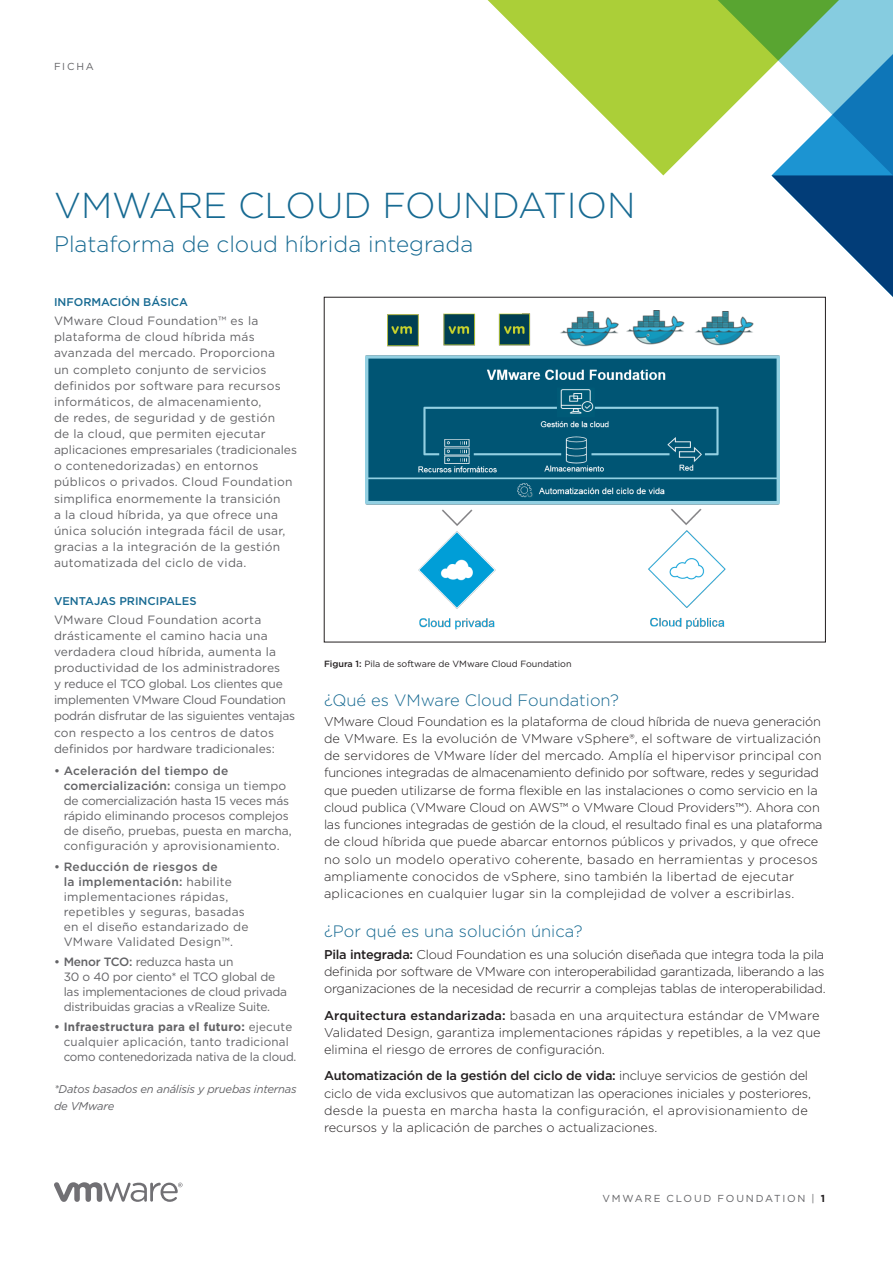
<style>
.page{position:relative;width:893px;height:1263px;background:#fff}
.page>*{position:absolute;margin:0;border:0;box-sizing:border-box;transform-origin:0 0}
._1a__MAIN_TITLE{font:300 36px "Gotham";color:#176a92}
._1b__MAIN_SUB_TITLE{font:300 22.5px "Gotham";color:#176a92}
._4a__SUBHEAD-1{font:300 16.5px "Gotham";color:#176a92}
._3a__BODY_TEXT{font:300 12.75px/17.2px "Gotham";letter-spacing:-.005em;color:#231f20}
._5b__SIDEBAR-BODY-LA{font:12px/16.2px "Gotham";letter-spacing:.02em;color:#636366}
._5b__SIDEBAR-BODY{font:12px/16.2px "Gotham";color:#636366}
._5b__SIDEBAR-BODY-LA-2{font:12px/15px "Gotham";letter-spacing:-.01em;color:#636366}
._5b__SIDEBAR-BODY-LA-3{font:12px/15px "Gotham";letter-spacing:-.02em;color:#636366}
._5b__SIDEBAR-BODY-LA-4{font:italic 11.25px/16.2px "Gotham";letter-spacing:-.02em;color:#636366}
._5a__SIDEBAR-HEAD{font:500 11.25px "Gotham";color:#176a92}
.FOLIO-BOTTOM-GRAY{font:10.2px "Gotham";letter-spacing:.175em;color:#636366}
.FOLIO-TOP-GRAY{font:10.2px "Gotham";letter-spacing:.18em;color:#636366}
._7a__CAPTION_BODY{font:9px "Gotham";color:#231f20}
.s1{font-weight:500}
.s2{font-weight:700}
.s3{font-weight:700;color:#231f20}
</style>
<div class="page">
<svg style="left:54px;top:1182px;width:129px;height:20px"></svg>
<svg style="left:487px;top:0;width:217px;height:175px;fill:#abcf38"></svg>
<svg style="left:704px;top:0;width:189px;height:297px"></svg>
<img style="left:366px;top:311px;width:413px;height:319px">
<p class="FOLIO-TOP-GRAY" style="left:54px;top:60px;width:41px">FICHA</p>
<p class="_1a__MAIN_TITLE" style="left:54px;top:182px;width:583px">VMWARE CLOUD FOUNDATION</p>
<p class="_1b__MAIN_SUB_TITLE" style="left:54px;top:229px;width:421px">Plataforma de cloud híbrida integrada</p>
<p class="_5a__SIDEBAR-HEAD" style="left:54px;top:295px;width:136px">INFORMACIÓN BÁSICA</p>
<p class="_5b__SIDEBAR-BODY-LA" style="left:54px;top:313px;width:244px">VMware Cloud Foundation™ es la plataforma de cloud híbrida más avanzada del mercado. Proporciona<br>un completo conjunto de servicios definidos por software para recursos informáticos, de almacenamiento,<br>de redes, de seguridad y de gestión<br>de la cloud, que permiten ejecutar aplicaciones empresariales (tradicionales o contenedorizadas) en entornos públicos o privados. Cloud Foundation simplifica enormemente la transición<br>a la cloud híbrida, ya que ofrece una única solución integrada fácil de usar, gracias a la integración de la gestión automatizada del ciclo de vida.</p>
<p class="_5a__SIDEBAR-HEAD" style="left:54px;top:593px;width:144px">VENTAJAS PRINCIPALES</p>
<p class="_5b__SIDEBAR-BODY" style="left:54px;top:611px;width:243px">VMware Cloud Foundation acorta drásticamente el camino hacia una verdadera cloud híbrida, aumenta la productividad de los administradores<br>y reduce el TCO global. Los clientes que implementen VMware Cloud Foundation podrán disfrutar de las siguientes ventajas con respecto a los centros de datos definidos por hardware tradicionales:</p>
<p class="_5b__SIDEBAR-BODY-LA-2" style="left:64px;top:763px;width:229px;text-indent:-10px"><span class="s1">• Aceleración del tiempo de comercialización:</span> consiga un tiempo de comercialización hasta 15 veces más rápido eliminando procesos complejos de diseño, pruebas, puesta en marcha, configuración y aprovisionamiento.</p>
<p class="_5b__SIDEBAR-BODY-LA" style="left:64px;top:859px;width:186px;line-height:15px;text-indent:-10px"><span class="s1">• Reducción de riesgos de<br>la implementación:</span> habilite implementaciones rápidas, repetibles y seguras, basadas en el diseño estandarizado de<br>VMware Validated Design™.</p>
<p class="_5b__SIDEBAR-BODY-LA-3" style="left:64px;top:954px;width:225px;text-indent:-10px"><span class="s1">• Menor TCO:</span> reduzca hasta un<br>30 o 40 por ciento* el TCO global de las implementaciones de cloud privada distribuidas gracias a vRealize Suite.</p>
<p class="_5b__SIDEBAR-BODY-LA" style="left:64px;top:1019px;width:234px;line-height:15px;text-indent:-10px"><span class="s2">• Infraestructura para el futuro:</span> ejecute cualquier aplicación, tanto tradicional como contenedorizada nativa de la cloud.</p>
<p class="_5b__SIDEBAR-BODY-LA-4" style="left:54px;top:1081px;width:244px">*Datos basados en análisis y pruebas internas de VMware</p>
<p class="_7a__CAPTION_BODY" style="left:324px;top:658px;width:249px"><span class="s1">Figura 1:</span> Pila de software de VMware Cloud Foundation</p>
<p class="_4a__SUBHEAD-1" style="left:324px;top:690px;width:296px">¿Qué es VMware Cloud Foundation?</p>
<p class="_3a__BODY_TEXT" style="left:324px;top:712px;width:500px">VMware Cloud Foundation es la plataforma de cloud híbrida de nueva generación de VMware. Es la evolución de VMware vSphere®, el software de virtualización de servidores de VMware líder del mercado. Amplía el hipervisor principal con funciones integradas de almacenamiento definido por software, redes y seguridad que pueden utilizarse de forma flexible en las instalaciones o como servicio en la cloud publica (VMware Cloud on AWS™ o VMware Cloud Providers™). Ahora con las funciones integradas de gestión de la cloud, el resultado final es una plataforma de cloud híbrida que puede abarcar entornos públicos y privados, y que ofrece no solo un modelo operativo coherente, basado en herramientas y procesos ampliamente conocidos de vSphere, sino también la libertad de ejecutar aplicaciones en cualquier lugar sin la complejidad de volver a escribirlas.</p>
<p class="_4a__SUBHEAD-1" style="left:324px;top:921px;width:260px">¿Por qué es una solución única?</p>
<p class="_3a__BODY_TEXT" style="left:324px;top:945px;width:503px;text-align:justify"><span class="s1">Pila integrada:</span> Cloud Foundation es una solución diseñada que integra toda la pila definida por software de VMware con interoperabilidad garantizada, liberando a las organizaciones de la necesidad de recurrir a complejas tablas de interoperabilidad.</p>
<p class="_3a__BODY_TEXT" style="left:324px;top:1006px;width:498px;text-align:justify"><span class="s1">Arquitectura estandarizada:</span> basada en una arquitectura estándar de VMware Validated Design, garantiza implementaciones rápidas y repetibles, a la vez que elimina el riesgo de errores de configuración.</p>
<p class="_3a__BODY_TEXT" style="left:324px;top:1067px;width:488px"><span class="s1">Automatización de la gestión del ciclo de vida:</span> incluye servicios de gestión del ciclo de vida exclusivos que automatizan las operaciones iniciales y posteriores, desde la puesta en marcha hasta la configuración, el aprovisionamiento de recursos y la aplicación de parches o actualizaciones.</p>
<p class="FOLIO-BOTTOM-GRAY" style="left:602px;top:1191px;width:224px">VMWARE CLOUD FOUNDATION | <span class="s3">1</span></p>
</div>
